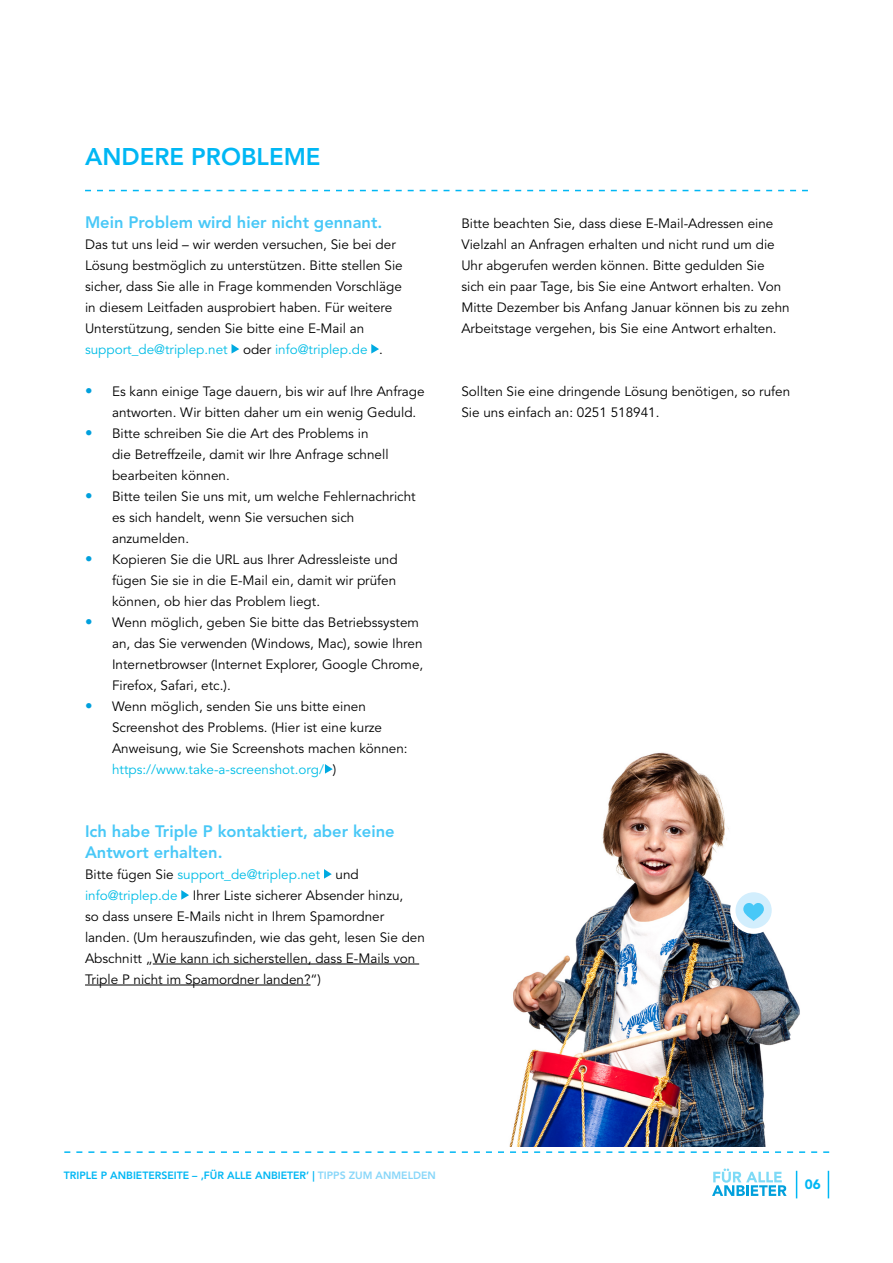
<style>
.page{position:relative;width:893px;height:1263px;background:#fff}
.page>*{position:absolute;margin:0;border:0;box-sizing:border-box;transform-origin:0 0}
.t1{font:800 24px "Avenir LT Pro";color:#00b7f4}
.t2{font:800 16.5px/21px "Avenir LT Pro";color:#48c8f7}
.t3{font:13.5px/21px "Avenir LT Pro";color:#000}
.t4{font:900 13.5px "Avenir LT Pro";color:#00b7f4}
.t5{font:800 10.5px "Avenir LT Pro";color:#00b7f4}
.s1{color:#00bde6}
.s2{font-weight:300;font-size:15px;color:#00a0dd}
.s3{color:#87d6f9}
</style>
<div class="page">
<svg style="left:64px;top:1151px;width:765px;height:2px"></svg>
<svg style="left:796px;top:1171px;width:1px;height:27px"></svg>
<svg style="left:828px;top:1171px;width:1px;height:27px"></svg>
<svg style="left:712px;top:1168px;width:75px;height:28px"></svg>
<hr style="left:153px;top:964px;width:266px;height:1px;background:#000">
<hr style="left:85px;top:985px;width:226px;height:1px;background:#000">
<svg style="left:232px;top:344px;width:7px;height:10px"></svg>
<svg style="left:371px;top:344px;width:8px;height:10px"></svg>
<svg style="left:325px;top:764px;width:8px;height:10px"></svg>
<svg style="left:324px;top:869px;width:8px;height:10px"></svg>
<svg style="left:181px;top:890px;width:8px;height:10px"></svg>
<img style="left:509px;top:752px;width:291px;height:394px">
<svg style="left:733px;top:889px;width:41px;height:42px"></svg>
<div style="left:730px;top:887px;width:47px;height:47px;border:5px solid #fff;border-radius:50%"></div>
<svg style="left:743px;top:900px;width:21px;height:21px"></svg>
<svg style="left:85px;top:190px;width:723px;height:1px"></svg>
<h1 class="t1" style="left:85px;top:142px;width:237px">ANDERE PROBLEME</h1>
<p class="t2" style="left:85px;top:211px;width:299px">Mein Problem wird hier nicht gennant.</p>
<p class="t3" style="left:85px;top:234px;width:319px">Das tut uns leid – wir werden versuchen, Sie bei der Lösung bestmöglich zu unterstützen. Bitte stellen Sie sicher, dass Sie alle in Frage kommenden Vorschläge in diesem Leitfaden ausprobiert haben. Für weitere Unterstützung, senden Sie bitte eine E-Mail an <span class="s1">support_de@triplep.net</span> oder <span class="s1">info@triplep.de</span> .</p>
<p class="t3" style="left:112px;top:381px;width:314px;text-indent:-27px"><span class="s2">•</span> Es kann einige Tage dauern, bis wir auf Ihre Anfrage antworten. Wir bitten daher um ein wenig Geduld.</p>
<p class="t3" style="left:112px;top:423px;width:278px;text-indent:-27px"><span class="s2">•</span> Bitte schreiben Sie die Art des Problems in die Betreffzeile, damit wir Ihre Anfrage schnell bearbeiten können.</p>
<p class="t3" style="left:112px;top:486px;width:305px;text-indent:-27px"><span class="s2">•</span> Bitte teilen Sie uns mit, um welche Fehlernachricht es sich handelt, wenn Sie versuchen sich anzumelden.</p>
<p class="t3" style="left:112px;top:549px;width:287px;text-align:justify;text-indent:-27px"><span class="s2">•</span> Kopieren Sie die URL aus Ihrer Adressleiste und fügen Sie sie in die E-Mail ein, damit wir prüfen können, ob hier das Problem liegt.</p>
<p class="t3" style="left:112px;top:612px;width:313px;text-indent:-27px"><span class="s2">•</span> Wenn möglich, geben Sie bitte das Betriebssystem an, das Sie verwenden (Windows, Mac), sowie Ihren Internetbrowser (Internet Explorer, Google Chrome, Firefox, Safari, etc.).</p>
<p class="t3" style="left:112px;top:696px;width:297px;text-indent:-27px"><span class="s2">•</span> Wenn möglich, senden Sie uns bitte einen Screenshot des Problems. (Hier ist eine kurze Anweisung, wie Sie Screenshots machen können: <span class="s1">https://www.take-a-screenshot.org/</span> )</p>
<p class="t2" style="left:85px;top:820px;width:311px">Ich habe Triple P kontaktiert, aber keine<br>Antwort erhalten.</p>
<p class="t3" style="left:85px;top:864px;width:341px">Bitte fügen Sie <span class="s1">support_de@triplep.net</span> und <span class="s1">info@triplep.de</span> Ihrer Liste sicherer Absender hinzu,<br>so dass unsere E-Mails nicht in Ihrem Spamordner landen. (Um herauszufinden, wie das geht, lesen Sie den Abschnitt „Wie kann ich sicherstellen, dass E-Mails von Triple P nicht im Spamordner landen?“)</p>
<p class="t3" style="left:461px;top:213px;width:330px">Bitte beachten Sie, dass diese E-Mail-Adressen eine Vielzahl an Anfragen erhalten und nicht rund um die Uhr abgerufen werden können. Bitte gedulden Sie sich ein paar Tage, bis Sie eine Antwort erhalten. Von Mitte Dezember bis Anfang Januar können bis zu zehn Arbeitstage vergehen, bis Sie eine Antwort erhalten.</p>
<p class="t3" style="left:461px;top:381px;width:330px">Sollten Sie eine dringende Lösung benötigen, so rufen<br>Sie uns einfach an: 0251 518941.</p>
<p class="t5" style="left:64px;top:1169px;width:374px">TRIPLE P ANBIETERSEITE – ‚FÜR ALLE ANBIETER’ | <span class="s3">TIPPS ZUM ANMELDEN</span></p>
<p class="t4" style="left:805px;top:1176px;width:17px">06</p>
</div>
